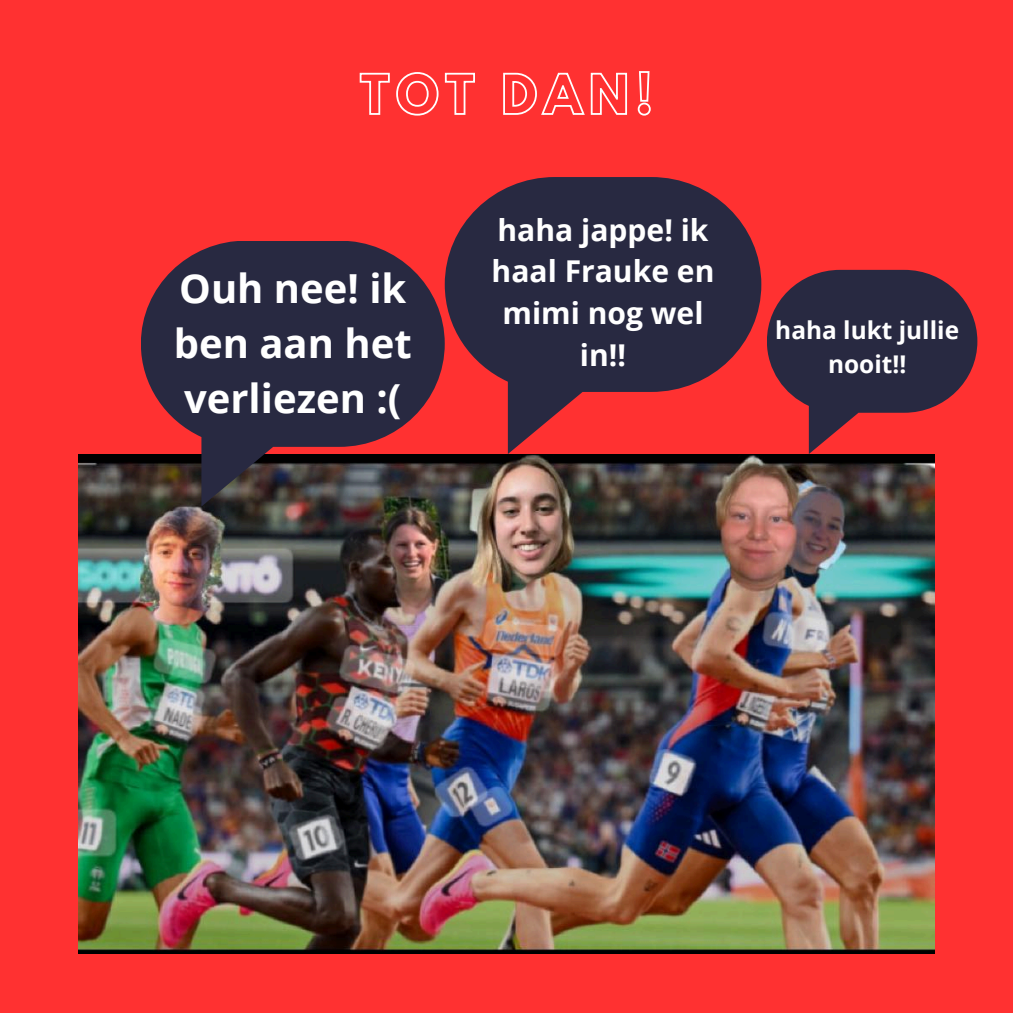
<style>
.page{position:relative;width:1013px;height:1013px;background:#fff}
.page>*{position:absolute;margin:0;border:0;box-sizing:border-box;transform-origin:0 0}
.t1{font:700 40px/55.2px "Open Sans";color:#fff}
.t2{font:700 30px/41.6px "Open Sans";color:#fff;text-align:center}
.t3{font:700 24.38px/33.8px "Open Sans";color:#fff;text-align:center}
</style>
<div class="page">
<div style="left:0;top:0;width:1012px;height:1012px;background:#ff3131"></div>
<img style="left:78px;top:454px;width:856px;height:499px">
<svg style="left:141px;top:241px;width:304px;height:206px;background:#472a3e"></svg>
<svg style="left:445px;top:177px;width:316px;height:215px;background:#472a3e"></svg>
<svg style="left:359px;top:71px;width:292px;height:45px"></svg>
<svg style="left:767px;top:270px;width:210px;height:143px;background:#472a3e"></svg>
<h2 class="t1" style="left:174px;top:259px;width:239px">Ouh nee! ik ben aan het verliezen :(</h2>
<p class="t2" style="left:491px;top:208px;width:224px">haha jappe! ik haal Frauke en mimi nog wel in!!</p>
<p class="t3" style="left:775px;top:312px;width:185px">haha lukt jullie nooit!!</p>
</div>
